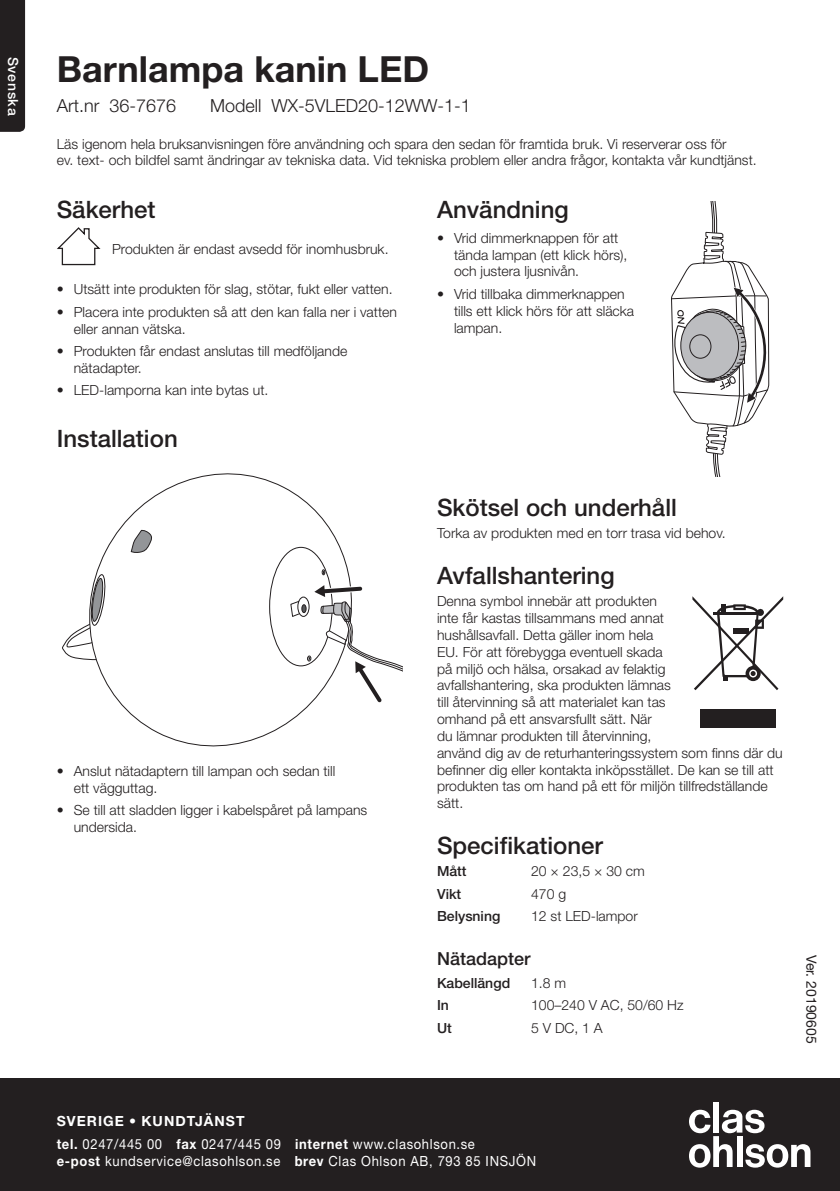
<style>
.page{position:relative;width:840px;height:1191px;background:#fff}
.page>*{position:absolute;margin:0;border:0;box-sizing:border-box;transform-origin:0 0}
.t1{font:700 36px "Helvetica Neue LT Std";color:#231f20}
.t2{font:500 24px "Helvetica Neue LT Std";color:#231f20}
.t3{font:300 18px "Helvetica Neue LT Std";color:#231f20}
.t4{font:500 18px "Helvetica Neue LT Std";color:#231f20}
.t5{font:300 14px/16.8px "Helvetica Neue LT Std";color:#231f20}
.t6{font:14px/22.4px "Helvetica Neue LT Std";letter-spacing:.05em;color:#fff;scale:.93 1}
.t7{font:500 14px "Helvetica Neue LT Std";color:#231f20}
.t8{font:14px "Helvetica Neue LT Std";color:#231f20}
.t9{font:500 14px "Helvetica Neue LT Std";letter-spacing:.05em;color:#fff}
.s1{font-weight:700}
</style>
<div class="page">
<div style="left:0;top:1078px;width:839px;height:113px;background:#231f20"></div>
<div style="left:713px;top:1101px;width:5px;height:31px;background:#fff"></div>
<svg style="left:689px;top:1109px;width:121px;height:58px"></svg>
<div style="left:0;top:0;width:25px;height:132px;background:#231f20"></div>
<svg style="left:692px;top:596px;width:90px;height:94px"></svg>
<div style="left:699px;top:709px;width:75px;height:19px;background:#231f20"></div>
<svg style="left:57px;top:227px;width:43px;height:38px"></svg>
<svg style="left:91px;top:473px;width:260px;height:274px"></svg>
<svg style="left:130px;top:529px;width:23px;height:28px"></svg>
<svg style="left:62px;top:574px;width:44px;height:86px"></svg>
<svg style="left:321px;top:569px;width:4px;height:6px"></svg>
<svg style="left:290px;top:582px;width:113px;height:126px"></svg>
<svg style="left:671px;top:201px;width:99px;height:276px"></svg>
<p class="t9" style="left:21px;top:57px;width:60px;rotate:90deg">Svenska</p>
<h1 class="t1" style="left:57px;top:47px;width:373px">Barnlampa kanin LED</h1>
<p class="t3" style="left:57px;top:95px;width:121px">Art.nr 36-7676</p>
<p class="t3" style="left:210px;top:95px;width:262px">Modell WX-5VLED20-12WW-1-1</p>
<p class="t5" style="left:57px;top:135px;width:701px">Läs igenom hela bruksanvisningen före användning och spara den sedan för framtida bruk. Vi reserverar oss för<br>ev. text- och bildfel samt ändringar av tekniska data. Vid tekniska problem eller andra frågor, kontakta vår kundtjänst.</p>
<h2 class="t2" style="left:57px;top:196px;width:100px">Säkerhet</h2>
<h2 class="t2" style="left:437px;top:196px;width:133px">Användning</h2>
<p class="t5" style="left:454px;top:229px;width:175px;text-indent:-17px">• Vrid dimmerknappen för att tända lampan (ett klick hörs), och justera ljusnivån.</p>
<p class="t5" style="left:454px;top:285px;width:181px;text-indent:-17px">• Vrid tillbaka dimmerknappen tills ett klick hörs för att släcka lampan.</p>
<p class="t5" style="left:112px;top:240px;width:278px">Produkten är endast avsedd för inomhusbruk.</p>
<p class="t5" style="left:57px;top:280px;width:337px">• Utsätt inte produkten för slag, stötar, fukt eller vatten.</p>
<p class="t5" style="left:74px;top:303px;width:324px;text-indent:-17px">• Placera inte produkten så att den kan falla ner i vatten eller annan vätska.</p>
<p class="t5" style="left:74px;top:342px;width:275px;text-indent:-17px">• Produkten får endast anslutas till medföljande nätadapter.</p>
<p class="t5" style="left:57px;top:381px;width:213px">• LED-lamporna kan inte bytas ut.</p>
<h2 class="t2" style="left:57px;top:424px;width:122px">Installation</h2>
<p class="t5" style="left:74px;top:762px;width:263px;text-indent:-17px">• Anslut nätadaptern till lampan och sedan till ett vägguttag.</p>
<p class="t5" style="left:74px;top:801px;width:295px;text-indent:-17px">• Se till att sladden ligger i kabelspåret på lampans undersida.</p>
<h2 class="t2" style="left:437px;top:493px;width:241px">Skötsel och underhåll</h2>
<p class="t5" style="left:437px;top:524px;width:290px">Torka av produkten med en torr trasa vid behov.</p>
<h2 class="t2" style="left:437px;top:561px;width:179px">Avfallshantering</h2>
<p class="t5" style="left:437px;top:593px;width:347px">Denna symbol innebär att produkten<br>inte får kastas tillsammans med annat<br>hushållsavfall. Detta gäller inom hela<br>EU. För att förebygga eventuell skada<br>på miljö och hälsa, orsakad av felaktig<br>avfallshantering, ska produkten lämnas<br>till återvinning så att materialet kan tas<br>omhand på ett ansvarsfullt sätt. När<br>du lämnar produkten till återvinning,<br>använd dig av de returhanteringssystem som finns där du befinner dig eller kontakta inköpsstället. De kan se till att produkten tas om hand på ett för miljön tillfredställande sätt.</p>
<h2 class="t2" style="left:437px;top:831px;width:167px">Specifikationer</h2>
<p class="t7" style="left:437px;top:863px;width:31px">Mått</p>
<p class="t5" style="left:531px;top:862px;width:115px">20 × 23,5 × 30 cm</p>
<p class="t7" style="left:437px;top:885px;width:26px">Vikt</p>
<p class="t5" style="left:531px;top:885px;width:37px">470 g</p>
<p class="t7" style="left:437px;top:908px;width:65px">Belysning</p>
<p class="t5" style="left:531px;top:907px;width:108px">12 st LED-lampor</p>
<p class="t4" style="left:437px;top:948px;width:95px">Nätadapter</p>
<p class="t7" style="left:437px;top:974px;width:75px">Kabellängd</p>
<p class="t5" style="left:531px;top:974px;width:37px">1.8 m</p>
<p class="t7" style="left:437px;top:997px;width:13px">In</p>
<p class="t5" style="left:531px;top:996px;width:154px">100–240 V AC, 50/60 Hz</p>
<p class="t7" style="left:437px;top:1019px;width:16px">Ut</p>
<p class="t5" style="left:531px;top:1019px;width:73px">5 V DC, 1 A</p>
<p class="t8" style="left:819px;top:954px;width:90px;rotate:90deg">Ver. 20190605</p>
<p class="t6" style="left:57px;top:1110px;width:451px"><span class="s1">SVERIGE • KUNDTJÄNST<br>tel.</span> 0247/445 00 <span class="s1">fax</span> 0247/445 09 <span class="s1">internet</span> www.clasohlson.se</p>
<p class="t6" style="left:57px;top:1149px;width:516px"><span class="s1">e-post</span> kundservice@clasohlson.se <span class="s1">brev</span> Clas Ohlson AB, 793 85 INSJÖN</p>
</div>
